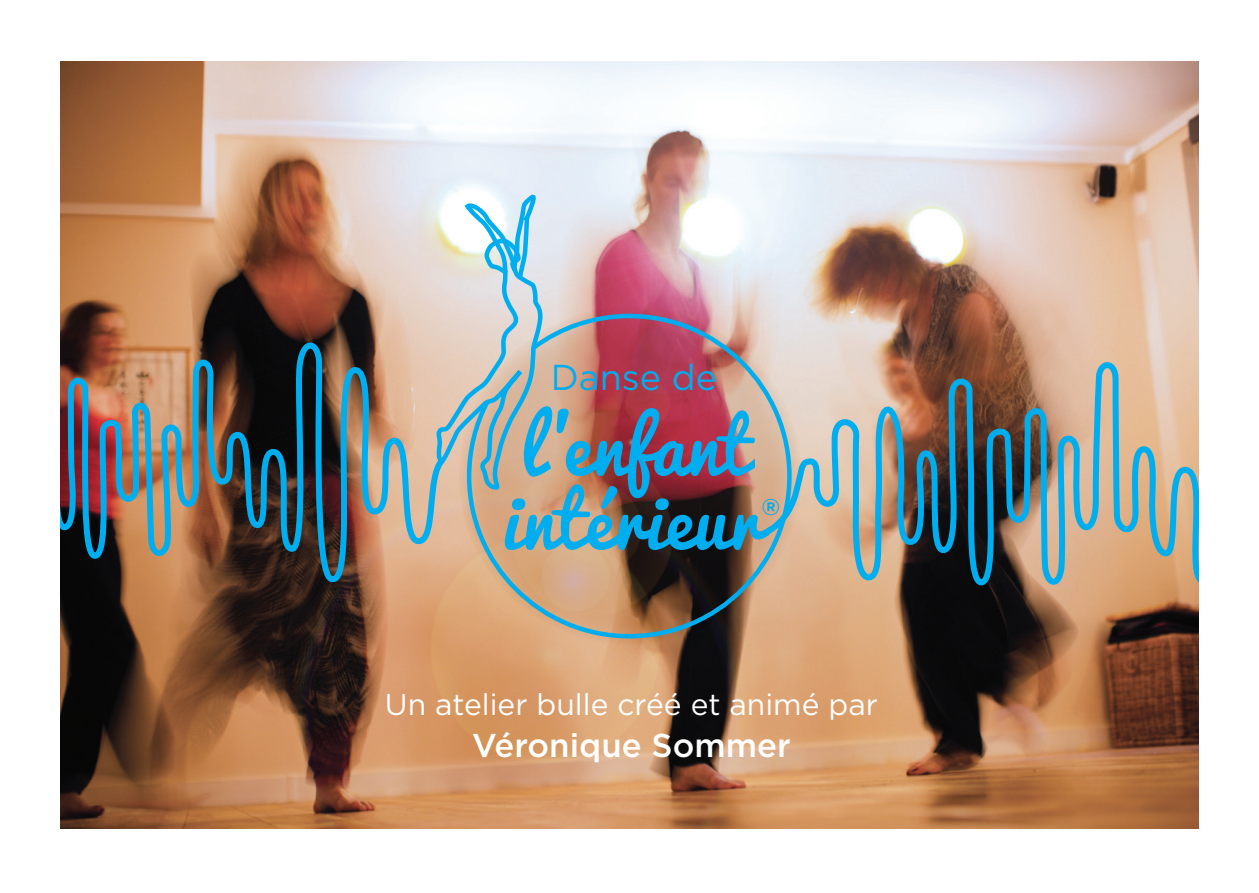
<style>
.page{position:relative;width:1259px;height:893px;background:#fff}
.page>*{position:absolute;margin:0;border:0;box-sizing:border-box;transform-origin:0 0}
.t1{font:75px "Pacifico";color:#00aeef}
.t2{font:36px "Gotham";color:#00aeef}
.t3{font:500 33px "Gotham";color:#fff}
.t4{font:30px "Gotham";color:#fff}
.t5{font:700 22.8px "Gotham";color:#00aeef}
</style>
<div class="page">
<img style="left:60px;top:62px;width:1139px;height:767px">
<img style="left:60px;top:331px;width:377px;height:253px">
<svg style="left:794px;top:355px;width:405px;height:270px;background:#8e8c81"></svg>
<svg style="left:634px;top:311px;width:160px;height:330px;background:#90615f"></svg>
<svg style="left:437px;top:194px;width:197px;height:447px;background:#c5ab9f"></svg>
<p class="t2" style="left:551px;top:354px;width:168px">Danse de</p>
<p class="t1" style="left:520px;top:407px;width:55px">l’</p>
<p class="t1" style="left:562px;top:406px;width:188px">enfant</p>
<p class="t1" style="left:501px;top:480px;width:260px">intérieur</p>
<p class="t5" style="left:761px;top:492px;width:20px">®</p>
<p class="t4" style="left:385px;top:685px;width:495px">Un atelier bulle créé et animé par</p>
<p class="t3" style="left:472px;top:724px;width:320px">Véronique Sommer</p>
</div>
